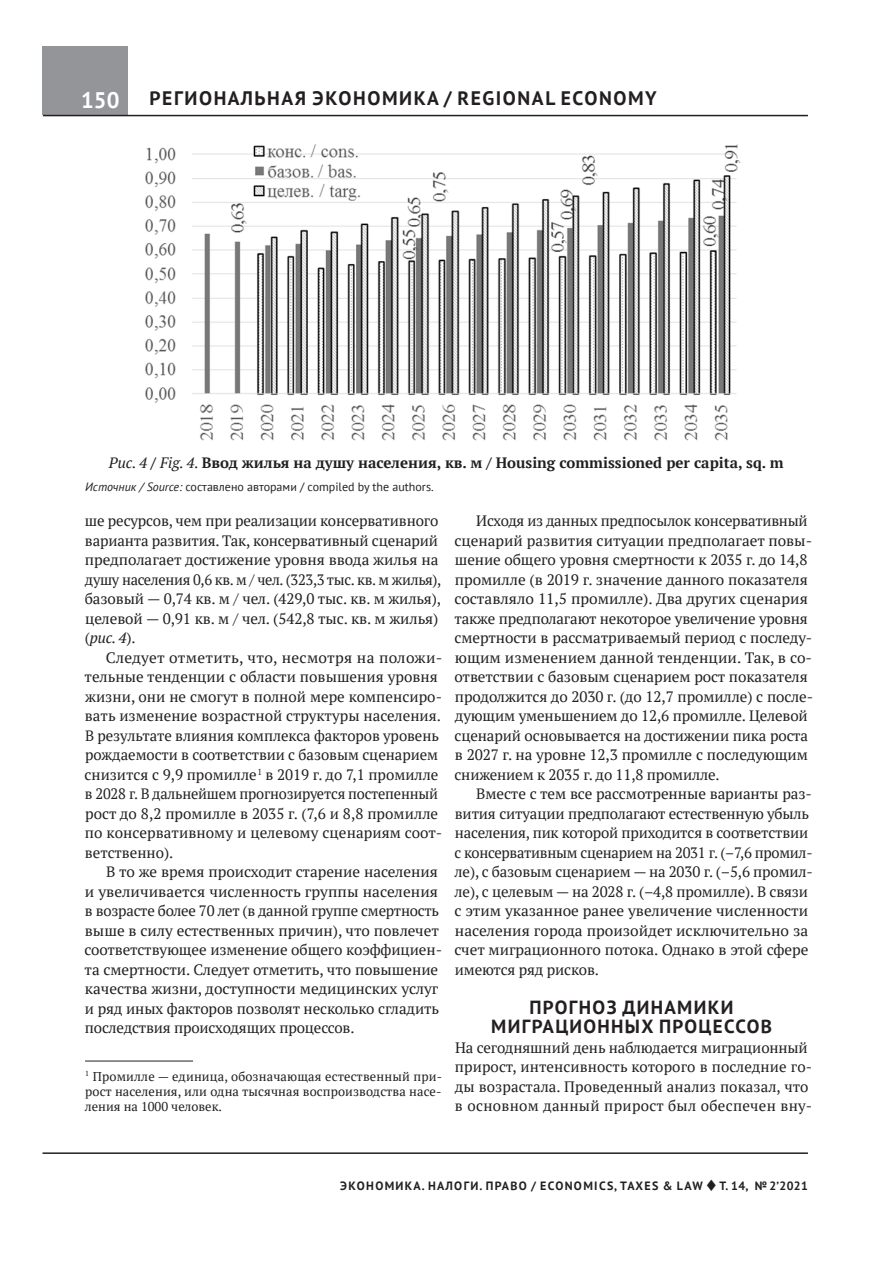
<style>
.page{position:relative;width:893px;height:1263px;background:#fff}
.page>*{position:absolute;margin:0;border:0;box-sizing:border-box;transform-origin:0 0}
.t1{font:700 22.5px "PT Sans";color:#fff}
.t2{font:700 19.5px "PT Sans";letter-spacing:.08em;color:#231f20}
.t3{font:700 18.9px/19.5px "PT Sans";letter-spacing:.07em;color:#231f20;text-align:center}
.t4{font:15px/19.5px "PT Serif";letter-spacing:-.005em;color:#231f20}
.t5{font:700 15px "PT Serif";color:#231f20}
.t6{font:12.75px/15.3px "PT Serif";letter-spacing:.01em;color:#231f20;text-align:justify}
.t7{font:12px "PT Sans";color:#231f20}
.t8{font:700 12px "PT Sans";letter-spacing:.11em;color:#231f20}
.s1{font-weight:400;font-style:italic}
.s2{font-style:italic}
</style>
<div class="page">
<div style="left:43px;top:47px;width:85px;height:68px;background:#939598"></div>
<hr style="left:43px;top:115px;width:765px;height:1px;background:#231f20">
<hr style="left:43px;top:1152px;width:765px;height:2px;background:#231f20">
<hr style="left:85px;top:1061px;width:108px;height:1px;background:#231f20">
<img style="left:145px;top:144px;width:596px;height:297px">
<h1 class="t1" style="left:81px;top:85px;width:40px">150</h1>
<h2 class="t2" style="left:150px;top:86px;width:359px">РЕГИОНАЛЬНАЯ ЭКОНОМИКА / REGIONAL</h2>
<h2 class="t2" style="left:561px;top:86px;width:27px">ECONOM</h2>
<h2 class="t2" style="left:645px;top:86px;width:13px">Y</h2>
<p class="t5" style="left:109px;top:452px;width:676px"><span class="s1">Рис. 4</span> / <span class="s1">Fig. 4.</span> Ввод жилья на душу населения, кв. м / Housing commissioned per capita, sq. m</p>
<p class="t7" style="left:85px;top:479px;width:350px"><span class="s2">Источник / Source:</span> составлено авторами / compiled by the authors.</p>
<p class="t4" style="left:85px;top:511px;width:358px">ше ресурсов, чем при реализации консервативного варианта развития. Так, консервативный сценарий предполагает достижение уровня ввода жилья на душу населения 0,6 кв. м / чел. (323,3 тыс. кв. м жилья), базовый — 0,74 кв. м / чел. (429,0 тыс. кв. м жилья), целевой — 0,91 кв. м / чел. (542,8 тыс. кв. м жилья) (<span class="s2">рис. 4</span>).</p>
<p class="t4" style="left:85px;top:647px;width:359px;text-indent:21px">Следует отметить, что, несмотря на положи&shy;тельные тенденции с области повышения уровня жизни, они не смогут в полной мере компенсиро&shy;вать изменение возрастной структуры населения.<br>В результате влияния комплекса факторов уровень рождаемости в соответствии с базовым сценарием снизится с 9,9 промилле<sup>1</sup> в 2019 г. до 7,1 промилле в 2028 г. В дальнейшем прогнозируется постепенный рост до 8,2 промилле в 2035 г. (7,6 и 8,8 промилле по консервативному и целевому сценариям соот&shy;ветственно).</p>
<p class="t4" style="left:85px;top:862px;width:359px;text-indent:22px">В то же время происходит старение населения и увеличивается численность группы населения в возрасте более 70 лет (в данной группе смертность выше в силу естественных причин), что повлечет соответствующее изменение общего коэффициен&shy;та смертности. Следует отметить, что повышение качества жизни, доступности медицинских услуг и ряд иных факторов позволят несколько сгладить последствия происходящих процессов.</p>
<p class="t6" style="left:85px;top:1068px;width:359px"><sup>1</sup> Промилле — единица, обозначающая естественный при&shy;рост населения, или одна тысячная воспроизводства насе&shy;ления на 1000 человек.</p>
<p class="t4" style="left:454px;top:511px;width:360px;text-indent:22px">Исходя из данных предпосылок консервативный сценарий развития ситуации предполагает повы&shy;шение общего уровня смертности к 2035 г. до 14,8 промилле (в 2019 г. значение данного показателя составляло 11,5 промилле). Два других сценария также предполагают некоторое увеличение уровня смертности в рассматриваемый период с последу&shy;ющим изменением данной тенденции. Так, в со&shy;ответствии с базовым сценарием рост показателя продолжится до 2030 г. (до 12,7 промилле) с после&shy;дующим уменьшением до 12,6 промилле. Целевой сценарий основывается на достижении пика роста в 2027 г. на уровне 12,3 промилле с последующим снижением к 2035 г. до 11,8 промилле.</p>
<p class="t4" style="left:454px;top:784px;width:360px;text-indent:22px">Вместе с тем все рассмотренные варианты раз&shy;вития ситуации предполагают естественную убыль населения, пик которой приходится в соответствии с консервативным сценарием на 2031 г. (–7,6 промил&shy;ле), с базовым сценарием — на 2030 г. (–5,6 промил&shy;ле), с целевым — на 2028 г. (–4,8 промилле). В связи с этим указанное ранее увеличение численности населения города произойдет исключительно за счет миграционного потока. Однако в этой сфере имеются ряд рисков.</p>
<p class="t3" style="left:491px;top:997px;width:282px">ПРОГНОЗ ДИНАМИКИ<br>МИГРАЦИОННЫХ ПРОЦЕССОВ</p>
<p class="t4" style="left:455px;top:1037px;width:359px">На сегодняшний день наблюдается миграционный прирост, интенсивность которого в последние го&shy;ды возрастала. Проведенный анализ показал, что в основном данный прирост был обеспечен вну-</p>
<p class="t8" style="left:340px;top:1178px;width:469px">ЭКОНОМИКА. НАЛОГИ. ПРАВО / ECONOMICS, TAXES &amp; LAW ◆ Т. 14, №2’2021</p>
</div>
